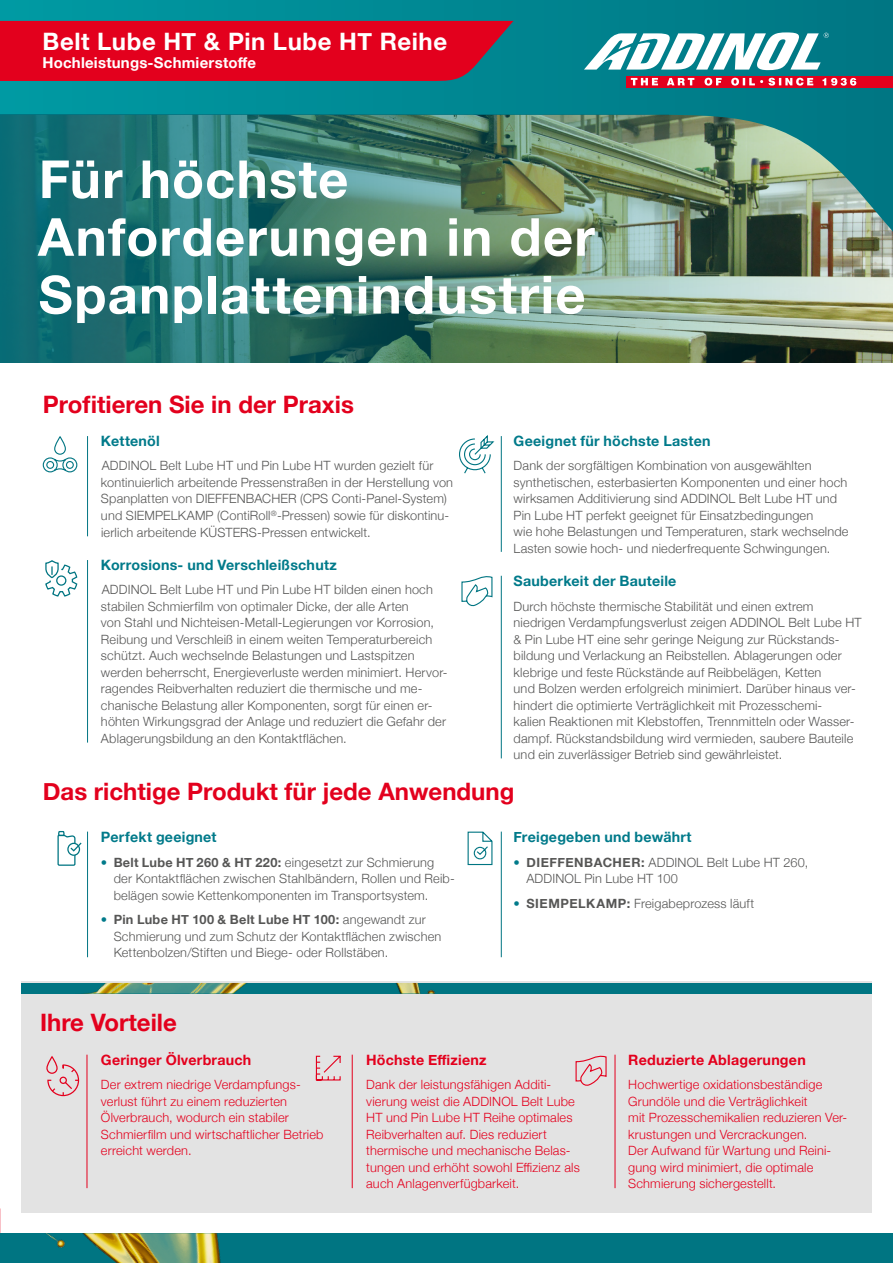
<style>
.page{position:relative;width:893px;height:1263px;background:#fff}
.page>*{position:absolute;margin:0;border:0;box-sizing:border-box;transform-origin:0 0}
.t1{font:700 52.5px/57.8px "Helvetica Neue";letter-spacing:.025em;color:#fff}
.t2{font:700 24px "Helvetica Neue";color:#e3001d}
.t3{font:700 24px "Helvetica Neue";letter-spacing:.025em;color:#fff}
.t4{font:700 15px "Helvetica Neue";letter-spacing:.015em;color:#fff}
.t5{font:700 14.25px "Helvetica Neue";letter-spacing:.015em;color:#007a8a}
.t6{font:700 14.25px "Helvetica Neue";letter-spacing:.015em;color:#e3001d}
.t7{font:300 12.75px/16.5px "Helvetica Neue";letter-spacing:.015em;color:#565655}
.t8{font:300 12.75px/16.5px "Helvetica Neue";letter-spacing:.015em;color:#e3001d}
.s1{color:#007a8a}
.s2{font-weight:700}
</style>
<div class="page">
<svg style="left:0;top:0;width:893px;height:115px;background:#008590"></svg>
<img style="left:0;top:115px;width:893px;height:248px">
<div style="left:626px;top:76px;width:267px;height:12px;background:#e3001d"></div>
<svg style="left:631px;top:78px;width:225px;height:8px"></svg>
<svg style="left:584px;top:32px;width:245px;height:38px"></svg>
<div style="left:0;top:21px;width:513px;height:61px;background:#e3001d"></div>
<svg style="left:42px;top:437px;width:36px;height:36px"></svg>
<svg style="left:57px;top:831px;width:25px;height:35px"></svg>
<div style="left:0;top:1233px;width:893px;height:30px;background:#007582"></div>
<img style="left:46px;top:1233px;width:175px;height:30px">
<div style="left:21px;top:982px;width:851px;height:231px;background:#e3e3e3"></div>
<div style="left:21px;top:983px;width:851px;height:10px;background:#007582"></div>
<img style="left:91px;top:983px;width:345px;height:10px">
<hr style="left:87px;top:1055px;width:1px;height:133px;background:#e3001d">
<hr style="left:352px;top:1055px;width:1px;height:133px;background:#e3001d">
<hr style="left:615px;top:1055px;width:1px;height:133px;background:#e3001d">
<hr style="left:87px;top:436px;width:1px;height:100px;background:#007582">
<hr style="left:501px;top:436px;width:1px;height:116px;background:#007582">
<hr style="left:501px;top:832px;width:1px;height:125px;background:#007582">
<hr style="left:501px;top:576px;width:1px;height:182px;background:#007582">
<hr style="left:87px;top:832px;width:1px;height:125px;background:#007582">
<hr style="left:87px;top:560px;width:1px;height:182px;background:#007582">
<svg style="left:575px;top:1055px;width:32px;height:31px"></svg>
<svg style="left:461px;top:576px;width:32px;height:31px"></svg>
<svg style="left:315px;top:1055px;width:26px;height:26px"></svg>
<svg style="left:459px;top:435px;width:36px;height:39px"></svg>
<svg style="left:467px;top:831px;width:26px;height:35px"></svg>
<svg style="left:45px;top:561px;width:33px;height:36px"></svg>
<svg style="left:47px;top:1064px;width:33px;height:33px"></svg>
<div style="left:46px;top:1056px;width:12px;height:18px;border:1px solid #e3001d;border-radius:5px"></div>
<h2 class="t3" style="left:43px;top:23px;width:406px">Belt Lube HT &amp; Pin Lube HT Reihe</h2>
<p class="t4" style="left:43px;top:51px;width:215px">Hochleistungs-Schmierstoffe</p>
<h1 class="t1" style="left:38px;top:152px;width:558px">Für höchste<br>Anforderungen in der<br>Spanplattenindustrie</h1>
<h2 class="t2" style="left:43px;top:385px;width:313px">Profitieren Sie in der Praxis</h2>
<p class="t5" style="left:101px;top:429px;width:60px">Kettenöl</p>
<p class="t7" style="left:101px;top:457px;width:354px">ADDINOL Belt Lube HT und Pin Lube HT wurden gezielt für kontinuierlich arbeitende Pressenstraßen in der Herstellung von Spanplatten von DIEFFENBACHER (CPS Conti-Panel-System) und SIEMPELKAMP (ContiRoll<sup>®</sup>-Pressen) sowie für diskontinu&shy;ierlich arbeitende KÜSTERS-Pressen entwickelt.</p>
<p class="t5" style="left:101px;top:553px;width:237px">Korrosions- und Verschleißschutz</p>
<p class="t7" style="left:101px;top:580px;width:348px">ADDINOL Belt Lube HT und Pin Lube HT bilden einen hoch stabilen Schmierfilm von optimaler Dicke, der alle Arten<br>von Stahl und Nichteisen-Metall-Legierungen vor Korrosion, Reibung und Verschleiß in einem weiten Temperaturbereich schützt. Auch wechselnde Belastungen und Lastspitzen werden beherrscht, Energieverluste werden minimiert. Hervor&shy;ragendes Reibverhalten reduziert die thermische und me&shy;chanische Belastung aller Komponenten, sorgt für einen er&shy;höhten Wirkungsgrad der Anlage und reduziert die Gefahr der Ablagerungsbildung an den Kontaktflächen.</p>
<p class="t5" style="left:514px;top:429px;width:198px">Geeignet für höchste Lasten</p>
<p class="t7" style="left:514px;top:457px;width:336px">Dank der sorgfältigen Kombination von ausgewählten synthetischen, esterbasierten Komponenten und einer hoch wirksamen Additivierung sind ADDINOL Belt Lube HT und Pin Lube HT perfekt geeignet für Einsatzbedingungen<br>wie hohe Belastungen und Temperaturen, stark wechselnde Lasten sowie hoch- und niederfrequente Schwingungen.</p>
<p class="t5" style="left:514px;top:570px;width:164px">Sauberkeit der Bauteile</p>
<p class="t7" style="left:514px;top:597px;width:350px">Durch höchste thermische Stabilität und einen extrem niedrigen Verdampfungsverlust zeigen ADDINOL Belt Lube HT &amp; Pin Lube HT eine sehr geringe Neigung zur Rückstands&shy;bildung und Verlackung an Reibstellen. Ablagerungen oder klebrige und feste Rückstände auf Reibbelägen, Ketten<br>und Bolzen werden erfolgreich minimiert. Darüber hinaus ver&shy;hindert die optimierte Verträglichkeit mit Prozesschemi-<br>kalien Reaktionen mit Klebstoffen, Trennmitteln oder Wasser&shy;dampf. Rückstandsbildung wird vermieden, saubere Bauteile und ein zuverlässiger Betrieb sind gewährleistet.</p>
<h2 class="t2" style="left:43px;top:773px;width:473px">Das richtige Produkt für jede Anwendung</h2>
<p class="t5" style="left:101px;top:825px;width:117px">Perfekt geeignet</p>
<p class="t7" style="left:114px;top:853px;width:343px;text-indent:-13px"><span class="s1">•</span> <span class="s2">Belt Lube HT 260 &amp; HT 220:</span> eingesetzt zur Schmierung der Kontaktflächen zwischen Stahlbändern, Rollen und Reib&shy;belägen sowie Kettenkomponenten im Transportsystem.</p>
<p class="t7" style="left:114px;top:910px;width:329px;text-indent:-13px"><span class="s1">•</span> <span class="s2">Pin Lube HT 100 &amp; Belt Lube HT 100:</span> angewandt zur<br>Schmierung und zum Schutz der Kontaktflächen zwischen<br>Kettenbolzen/Stiften und Biege- oder Rollstäben.</p>
<p class="t5" style="left:514px;top:825px;width:180px">Freigegeben und bewährt</p>
<p class="t7" style="left:526px;top:853px;width:283px;text-indent:-13px"><span class="s1">•</span> <span class="s2">DIEFFENBACHER:</span> ADDINOL Belt Lube HT 260,<br>ADDINOL Pin Lube HT 100</p>
<p class="t7" style="left:514px;top:894px;width:242px"><span class="s1">•</span> <span class="s2">SIEMPELKAMP:</span> Freigabeprozess läuft</p>
<h2 class="t2" style="left:40px;top:1004px;width:138px">Ihre Vorteile</h2>
<p class="t6" style="left:101px;top:1048px;width:152px">Geringer Ölverbrauch</p>
<p class="t8" style="left:101px;top:1075px;width:224px">Der extrem niedrige Verdampfungs&shy;verlust führt zu einem reduzierten Ölverbrauch, wodurch ein stabiler Schmierfilm und wirtschaftlicher Betrieb erreicht werden.</p>
<p class="t6" style="left:366px;top:1048px;width:122px">Höchste Effizienz</p>
<p class="t8" style="left:366px;top:1075px;width:215px">Dank der leistungsfähigen Additi&shy;vierung weist die ADDINOL Belt Lube HT und Pin Lube HT Reihe optimales Reibverhalten auf. Dies reduziert thermische und mechanische Belas&shy;tungen und erhöht sowohl Effizienz als auch Anlagenverfügbarkeit.</p>
<p class="t6" style="left:628px;top:1048px;width:179px">Reduzierte Ablagerungen</p>
<p class="t8" style="left:628px;top:1075px;width:221px">Hochwertige oxidationsbeständige Grundöle und die Verträglichkeit<br>mit Prozesschemikalien reduzieren Ver&shy;krustungen und Vercrackungen.<br>Der Aufwand für Wartung und Reini&shy;gung wird minimiert, die optimale Schmierung sichergestellt.</p>
</div>
